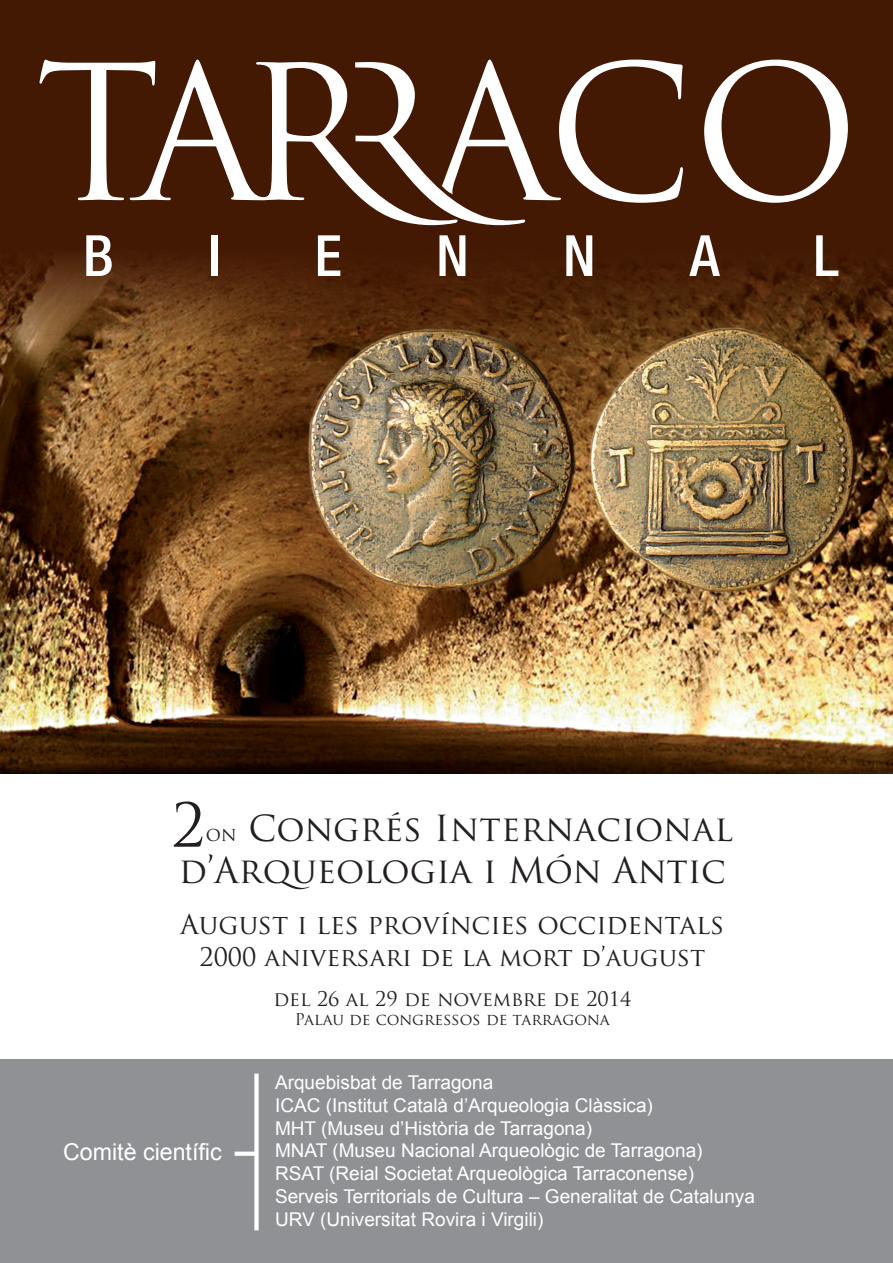
<style>
.page{position:relative;width:893px;height:1263px;background:#fff}
.page>*{position:absolute;margin:0;border:0;box-sizing:border-box;transform-origin:0 0}
.t1{font:58.95px "Trajan Pro";color:#231f20}
.t2{font:500 condensed 56.85px "Helvetica Neue";color:#fff}
.t3{font:34.95px "Trajan Pro";color:#231f20}
.t4{font:26.7px "Trajan Pro";color:#231f20}
.t5{font:24.9px "Trajan Pro";color:#231f20}
.t6{font:23.25px "Arial";color:#fff}
.t7{font:19.8px "Trajan Pro";color:#231f20}
.t8{font:19.05px "Arial";color:#fff}
.t9{font:15.75px "Trajan Pro";color:#231f20}
.s1{font-size:18.9px}
</style>
<div class="page">
<img style="left:0;top:340px;width:893px;height:434px">
<svg style="left:0;top:0;width:893px;height:340px;background:#492007"></svg>
<svg style="left:39px;top:60px;width:809px;height:143px;fill:#431904"></svg>
<svg style="left:256px;top:62px;width:269px;height:166px"></svg>
<img style="left:298px;top:325px;width:279px;height:273px">
<div style="left:0;top:1060px;width:893px;height:203px;background:#8f9194"></div>
<div style="left:254px;top:1073px;width:5px;height:157px;background:#fff"></div>
<div style="left:235px;top:1151px;width:21px;height:5px;background:#fff"></div>
<img style="left:588px;top:325px;width:269px;height:270px">
<p class="t2" style="left:83px;top:222px;width:32px">B</p>
<p class="t2" style="left:208px;top:222px;width:14px">I</p>
<p class="t2" style="left:315px;top:222px;width:29px">E</p>
<p class="t2" style="left:436px;top:222px;width:34px">N</p>
<p class="t2" style="left:563px;top:222px;width:34px">N</p>
<p class="t2" style="left:690px;top:222px;width:31px">A</p>
<p class="t2" style="left:814px;top:222px;width:27px">L</p>
<p class="t1" style="left:172px;top:788px;width:35px">2</p>
<p class="t3" style="left:206px;top:806px;width:529px"><span class="s1">on</span> Congrés Internacional</p>
<p class="t3" style="left:179px;top:848px;width:548px">d’Arqueologia i Món Antic</p>
<p class="t4" style="left:180px;top:907px;width:546px">August i les províncies occidentals</p>
<p class="t5" style="left:199px;top:941px;width:507px">2000 aniversari de la mort d’august</p>
<p class="t7" style="left:273px;top:986px;width:360px">del 26 al 29 de novembre de 2014</p>
<p class="t9" style="left:295px;top:1009px;width:316px">Palau de congressos de tarragona</p>
<p class="t6" style="left:63px;top:1137px;width:160px">Comitè científic</p>
<p class="t8" style="left:275px;top:1070px;width:220px">Arquebisbat de Tarragona</p>
<p class="t8" style="left:275px;top:1092px;width:379px">ICAC (Institut Català d’Arqueologia Clàssica)</p>
<p class="t8" style="left:275px;top:1115px;width:318px">MHT (Museu d’Història de Tarragona)</p>
<p class="t8" style="left:275px;top:1138px;width:429px">MNAT (Museu Nacional Arqueològic de Tarragona)</p>
<p class="t8" style="left:275px;top:1161px;width:421px">RSAT (Reial Societat Arqueològica Tarraconense)</p>
<p class="t8" style="left:275px;top:1184px;width:481px">Serveis Territorials de Cultura – Generalitat de Catalunya</p>
<p class="t8" style="left:275px;top:1206px;width:270px">URV (Universitat Rovira i Virgili)</p>
</div>
